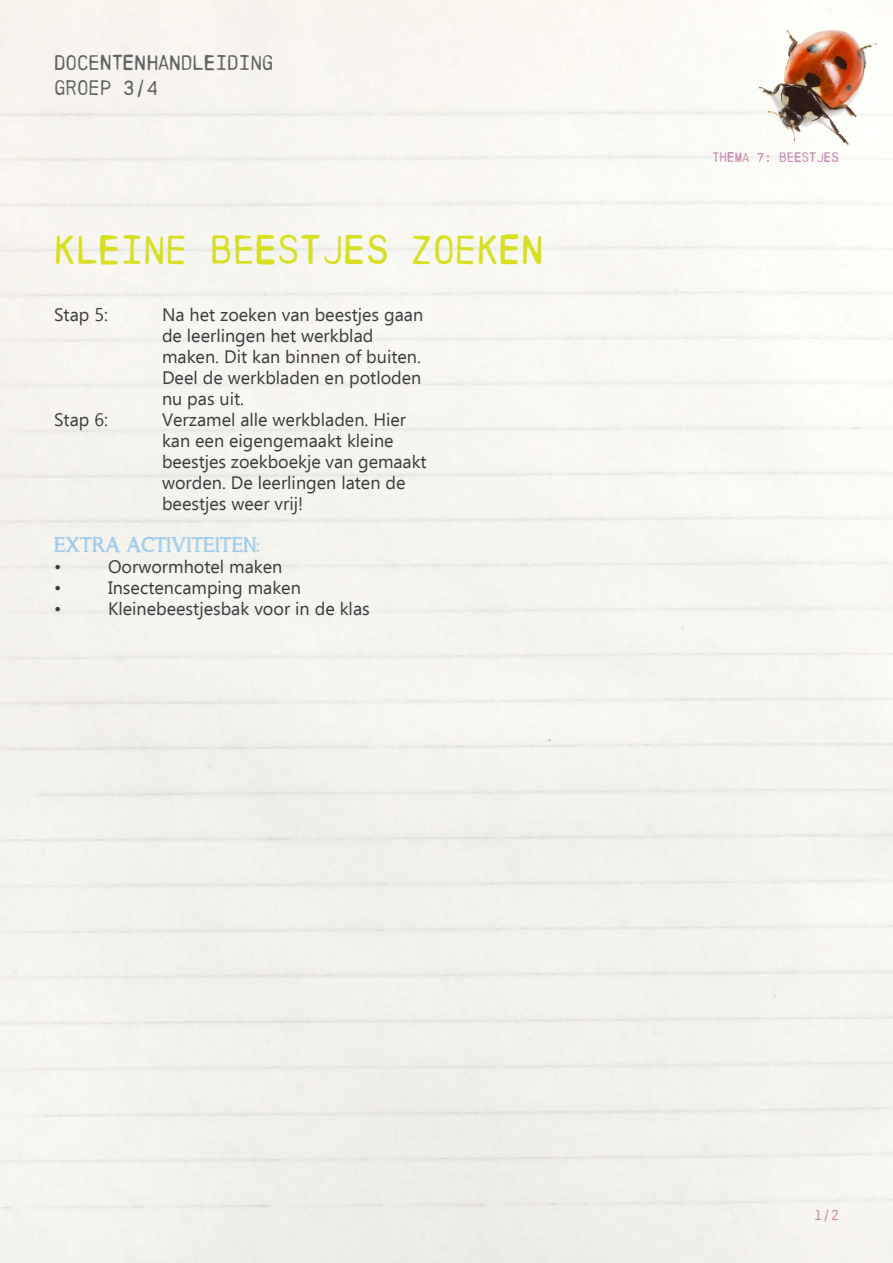
<style>
.page{position:relative;width:893px;height:1263px;background:#fff}
.page>*{position:absolute;margin:0;border:0;box-sizing:border-box;transform-origin:0 0}
.t1{font:40.5px "PRINTF";color:#d7df23}
.t2{font:21px/25.2px "PRINTF";color:#636466}
.t3{font:21px "asongforjennifer";color:#92c5eb}
.t4{font:18px/21px "Ebrima";color:#3d3c3e}
.t5{font:15px "PRINTF";color:#cc8fb4}
.t6{font:13.5px "PRINTF";color:#c886ae}
</style>
<div class="page">
<img style="left:736px;top:7px;width:149px;height:150px">
<p class="t2" style="left:54px;top:50px;width:221px">DOCENTENHANDLEIDING<br>GROEP 3/4</p>
<h1 class="t1" style="left:54px;top:227px;width:467px">KLEINE BEESTJES ZOEKEN</h1>
<p class="t4" style="left:54px;top:304px;width:55px">Stap 5:</p>
<p class="t4" style="left:162px;top:304px;width:263px">Na het zoeken van beestjes gaan de leerlingen het werkblad maken. Dit kan binnen of buiten.<br>Deel de werkbladen en potloden nu pas uit.</p>
<p class="t4" style="left:54px;top:409px;width:55px">Stap 6:</p>
<p class="t4" style="left:162px;top:409px;width:266px">Verzamel alle werkbladen. Hier kan een eigengemaakt kleine beestjes zoekboekje van gemaakt worden. De leerlingen laten de beestjes weer vrij!</p>
<p class="t3" style="left:54px;top:532px;width:208px">EXTRA ACTIVITEITEN:</p>
<p class="t4" style="left:54px;top:556px;width:9px">•</p>
<p class="t4" style="left:108px;top:556px;width:176px">Oorwormhotel maken</p>
<p class="t4" style="left:54px;top:577px;width:9px">•</p>
<p class="t4" style="left:108px;top:577px;width:194px">Insectencamping maken</p>
<p class="t4" style="left:54px;top:598px;width:9px">•</p>
<p class="t4" style="left:108px;top:598px;width:263px">Kleinebeestjesbak voor in de klas</p>
<p class="t6" style="left:712px;top:150px;width:128px">THEMA 7: BEESTJES</p>
<p class="t5" style="left:814px;top:1206px;width:26px">1/2</p>
</div>
